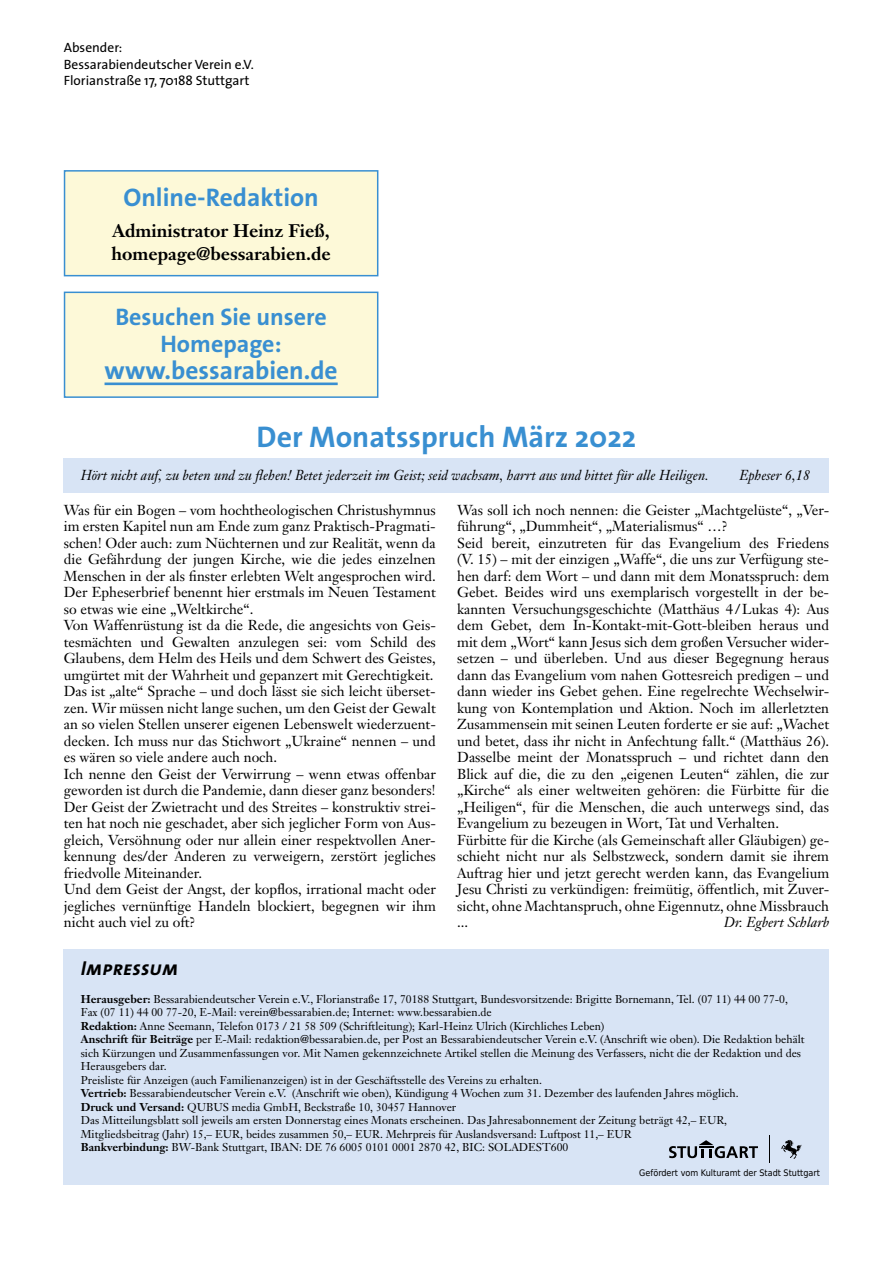
<style>
.page{position:relative;width:893px;height:1263px;background:#fff}
.page>*{position:absolute;margin:0;border:0;box-sizing:border-box;transform-origin:0 0}
.t1{font:700 30px "The Sans";color:#398fd1}
.t2{font:700 25.5px "The Sans B7";color:#398fd1}
.t3{font:700 24px/27px "The Sans B7";color:#398fd1;text-align:center}
.t4{font:italic 20.25px "The Sans Bold Caps";letter-spacing:.005em;color:#000}
.t5{font:700 18px/22.5px "Janson Text";color:#000}
.t6{font:14.25px/16.5px "Janson Text";color:#000}
.t7{font:italic 14.25px "Janson Text";color:#000}
.t8{font:13.5px/16.5px "The Sans";color:#000}
.t9{font:11.25px/13.5px "Janson Text";color:#000}
.t10{font:9px "DejaVu Sans Condensed";color:#000}
.s1{font-weight:700}
</style>
<div class="page">
<div style="left:64px;top:459px;width:765px;height:34px;background:#d8e4f5"></div>
<div style="left:64px;top:949px;width:765px;height:235px;background:#d8e4f5"></div>
<svg style="left:669px;top:1140px;width:89px;height:18px"></svg>
<svg style="left:781px;top:1139px;width:21px;height:20px"></svg>
<svg style="left:769px;top:1135px;width:1px;height:28px"></svg>
<div style="left:65px;top:171px;width:313px;height:105px;background:#fdf9d8"></div>
<div style="left:64px;top:170px;width:314px;height:106px;border:2px solid #398fd1"></div>
<div style="left:65px;top:292px;width:313px;height:105px;background:#fdf9d8"></div>
<hr style="left:105px;top:382px;width:233px;height:3px;background:#398fd1">
<div style="left:64px;top:292px;width:314px;height:106px;border:2px solid #398fd1"></div>
<p class="t8" style="left:64px;top:39px;width:192px">Absender:<br>Bessarabiendeutscher Verein e.V.<br>Florianstraße 17, 70188 Stuttgart</p>
<h2 class="t2" style="left:123px;top:184px;width:197px">Online-Redaktion</h2>
<p class="t5" style="left:111px;top:219px;width:221px">Administrator Heinz Fieß, homepage@bessarabien.de</p>
<h3 class="t3" style="left:115px;top:304px;width:213px">Besuchen Sie unsere<br>Homepage:</h3>
<h2 class="t2" style="left:105px;top:357px;width:235px">www.bessarabien.de</h2>
<h1 class="t1" style="left:257px;top:412px;width:381px">Der Monatsspruch März 2022</h1>
<p class="t7" style="left:81px;top:467px;width:629px">Hört nicht auf, zu beten und zu flehen! Betet jederzeit im Geist; seid wachsam, harrt aus und bittet für alle Heiligen.</p>
<p class="t7" style="left:740px;top:467px;width:72px">Epheser 6,18</p>
<p class="t6" style="left:457px;top:501px;width:374px">Was soll ich noch nennen: die Geister „Machtgelüste“, „Ver&shy;führung“, „Dummheit“, „Materialismus“ …?<br>Seid bereit, einzutreten für das Evangelium des Friedens (V. 15) – mit der einzigen „Waffe“, die uns zur Verfügung ste&shy;hen darf: dem Wort – und dann mit dem Monatsspruch: dem Gebet. Beides wird uns exemplarisch vorgestellt in der be&shy;kannten Versuchungsgeschichte (Matthäus 4/Lukas 4): Aus dem Gebet, dem In-Kontakt-mit-Gott-bleiben heraus und mit dem „Wort“ kann Jesus sich dem großen Versucher wider&shy;setzen – und überleben. Und aus dieser Begegnung heraus dann das Evangelium vom nahen Gottesreich predigen – und dann wieder ins Gebet gehen. Eine regelrechte Wechselwir&shy;kung von Kontemplation und Aktion. Noch im allerletzten Zusammensein mit seinen Leuten forderte er sie auf: „Wachet und betet, dass ihr nicht in Anfechtung fallt.“ (Matthäus 26).<br>Dasselbe meint der Monatsspruch – und richtet dann den Blick auf die, die zu den „eigenen Leuten“ zählen, die zur „Kirche“ als einer weltweiten gehören: die Fürbitte für die „Heiligen“, für die Menschen, die auch unterwegs sind, das Evangelium zu bezeugen in Wort, Tat und Verhalten.<br>Fürbitte für die Kirche (als Gemeinschaft aller Gläubigen) ge&shy;schieht nicht nur als Selbstzweck, sondern damit sie ihrem Auftrag hier und jetzt gerecht werden kann, das Evangelium Jesu Christi zu verkündigen: freimütig, öffentlich, mit Zuver&shy;sicht, ohne Machtanspruch, ohne Eigennutz, ohne Missbrauch ...</p>
<p class="t6" style="left:64px;top:501px;width:374px">Was für ein Bogen – vom hochtheologischen Christushymnus im ersten Kapitel nun am Ende zum ganz Praktisch-Pragmati&shy;schen! Oder auch: zum Nüchternen und zur Realität, wenn da die Gefährdung der jungen Kirche, wie die jedes einzelnen Menschen in der als finster erlebten Welt angesprochen wird.<br>Der Epheserbrief benennt hier erstmals im Neuen Testament so etwas wie eine „Weltkirche“.<br>Von Waffenrüstung ist da die Rede, die angesichts von Geis&shy;tesmächten und Gewalten anzulegen sei: vom Schild des Glaubens, dem Helm des Heils und dem Schwert des Geistes, umgürtet mit der Wahrheit und gepanzert mit Gerechtigkeit.<br>Das ist „alte“ Sprache – und doch lässt sie sich leicht überset&shy;zen. Wir müssen nicht lange suchen, um den Geist der Gewalt an so vielen Stellen unserer eigenen Lebenswelt wiederzuent&shy;decken. Ich muss nur das Stichwort „Ukraine“ nennen – und es wären so viele andere auch noch.<br>Ich nenne den Geist der Verwirrung – wenn etwas offenbar geworden ist durch die Pandemie, dann dieser ganz besonders!<br>Der Geist der Zwietracht und des Streites – konstruktiv strei&shy;ten hat noch nie geschadet, aber sich jeglicher Form von Aus&shy;gleich, Versöhnung oder nur allein einer respektvollen Aner&shy;kennung des/der Anderen zu verweigern, zerstört jegliches friedvolle Miteinander.<br>Und dem Geist der Angst, der kopflos, irrational macht oder jegliches vernünftige Handeln blockiert, begegnen wir ihm nicht auch viel zu oft?</p>
<p class="t7" style="left:724px;top:913px;width:107px">Dr. Egbert Schlarb</p>
<h3 class="t4" style="left:81px;top:951px;width:99px">Impressum</h3>
<p class="t9" style="left:81px;top:992px;width:725px"><span class="s1">Herausgeber:</span> Bessarabiendeutscher Verein e.V., Florianstraße 17, 70188 Stuttgart, Bundesvorsitzende: Brigitte Bornemann, Tel. (07 11) 44 00 77-0, Fax (07 11) 44 00 77-20, E-Mail: verein@bessarabien.de; Internet: www.bessarabien.de<br><span class="s1">Redaktion:</span> Anne Seemann, Telefon 0173 / 21 58 509 (Schriftleitung); Karl-Heinz Ulrich (Kirchliches Leben)<br><span class="s1">Anschrift für Beiträge</span> per E-Mail: redaktion@bessarabien.de, per Post an Bessarabiendeutscher Verein e.V. (Anschrift wie oben). Die Redaktion behält sich Kürzungen und Zusammenfassungen vor. Mit Namen gekennzeichnete Artikel stellen die Meinung des Verfassers, nicht die der Redaktion und des Herausgebers dar.<br>Preisliste für Anzeigen (auch Familienanzeigen) ist in der Geschäftsstelle des Vereins zu erhalten.<br><span class="s1">Vertrieb:</span> Bessarabiendeutscher Verein e.V. (Anschrift wie oben), Kündigung 4 Wochen zum 31. Dezember des laufenden Jahres möglich.<br><span class="s1">Druck und Versand:</span> QUBUS media GmbH, Beckstraße 10, 30457 Hannover<br>Das Mitteilungsblatt soll jeweils am ersten Donnerstag eines Monats erscheinen. Das Jahresabonnement der Zeitung beträgt 42,– EUR, Mitgliedsbeitrag (Jahr) 15,– EUR, beides zusammen 50,– EUR. Mehrpreis für Auslandsversand: Luftpost 11,– EUR<br><span class="s1">Bankverbindung:</span> BW-Bank Stuttgart, IBAN: DE 76 6005 0101 0001 2870 42, BIC: SOLADEST600</p>
<p class="t10" style="left:639px;top:1165px;width:182px">Gefördert vom Kulturamt der Stadt Stuttgart</p>
</div>
